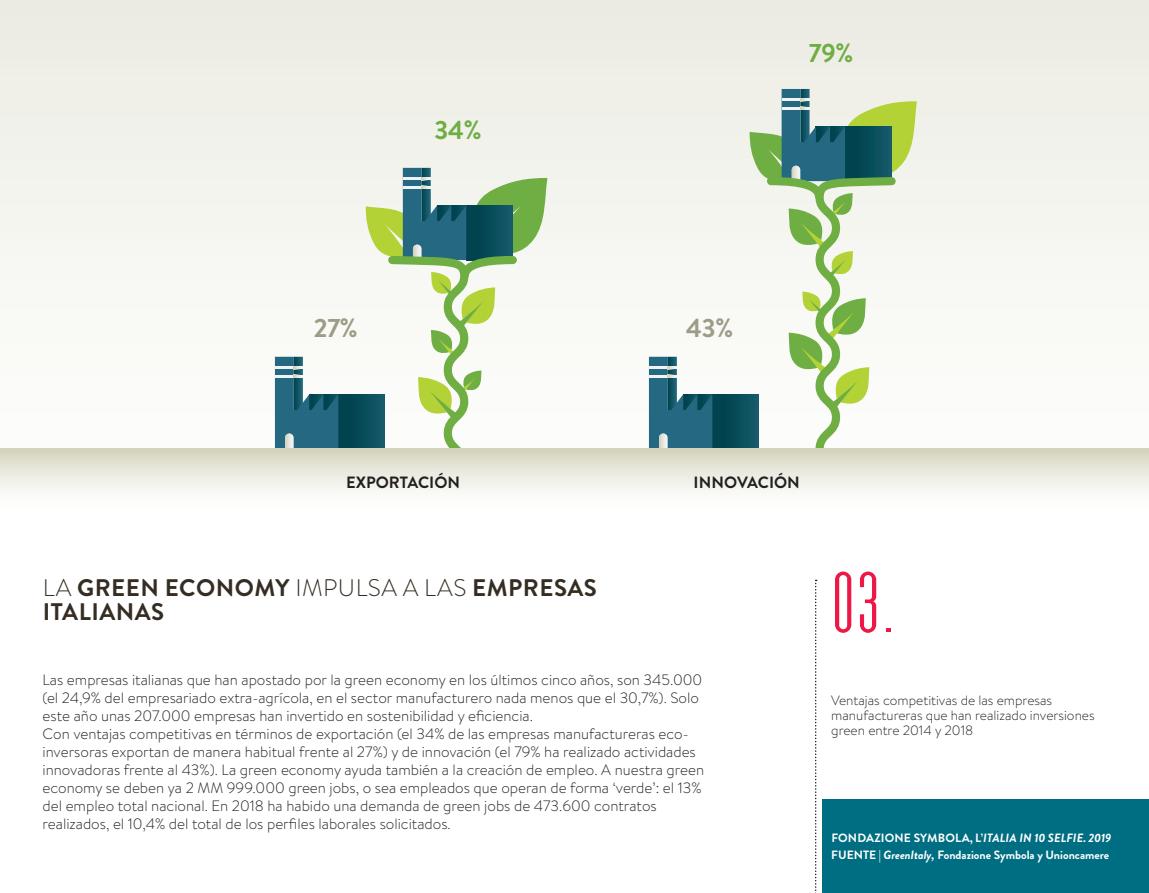
<style>
.page{position:relative;width:1149px;height:893px;background:#fff}
.page>*{position:absolute;margin:0;border:0;box-sizing:border-box;transform-origin:0 0}
.t1{font:condensed 75px "Chrysler";color:#ed1845}
.t2{font:700 26.4px "Brandon Grotesque";color:#9d9c87}
.t3{font:700 26.4px "Brandon Grotesque";color:#6fae43}
.t4{font:700 24px/24px "Brandon Grotesque";letter-spacing:.02em;color:#352d23}
.t5{font:700 16.35px "Brandon Grotesque";color:#231f20}
.t6{font:300 15px/18px "Brandon Text";color:#231f20}
.t7{font:300 13.5px/15px "Brandon Text";color:#231f20}
.t8{font:700 12px "Brandon Grotesque";color:#fff}
.t9{font:italic 700 12px "Brandon Grotesque";letter-spacing:.01em;color:#fff}
.s1{font-weight:300}
.s2{font-style:normal}
.s3{font-style:italic}
</style>
<div class="page">
<div style="left:822px;top:799px;width:326px;height:94px;background:#006e82"></div>
<svg style="left:815px;top:580px;width:1px;height:313px"></svg>
<div style="left:0;top:0;width:1148px;height:510px;background:#f4f4ef"></div>
<svg style="left:749px;top:89px;width:167px;height:360px"></svg>
<div style="left:338px;top:394px;width:47px;height:55px;background:#01434f"></div>
<svg style="left:275px;top:357px;width:63px;height:92px"></svg>
<div style="left:712px;top:394px;width:46px;height:55px;background:linear-gradient(to right,#003e47,#145869)"></div>
<svg style="left:648px;top:357px;width:64px;height:92px"></svg>
<svg style="left:365px;top:168px;width:182px;height:281px"></svg>
<div style="left:0;top:449px;width:1148px;height:61px;background:linear-gradient(to bottom,#d8d6c3,#fff)"></div>
<p class="t3" style="left:434px;top:111px;width:49px">34%</p>
<p class="t3" style="left:808px;top:35px;width:46px">79%</p>
<p class="t2" style="left:313px;top:309px;width:46px">27%</p>
<p class="t2" style="left:686px;top:309px;width:49px">43%</p>
<p class="t5" style="left:346px;top:471px;width:115px">EXPORTACIÓN</p>
<p class="t5" style="left:693px;top:471px;width:108px">INNOVACIÓN</p>
<p class="t4" style="left:43px;top:576px;width:555px"><span class="s1">LA</span> GREEN ECONOMY <span class="s1">IMPULSA A LAS</span> EMPRESAS<br>ITALIANAS</p>
<p class="t6" style="left:43px;top:670px;width:661px">Las empresas italianas que han apostado por la green economy en los últimos cinco años, son 345.000 (el 24,9% del empresariado extra-agrícola, en el sector manufacturero nada menos que el 30,7%). Solo este año unas 207.000 empresas han invertido en sostenibilidad y eficiencia.</p>
<p class="t6" style="left:43px;top:724px;width:663px">Con ventajas competitivas en términos de exportación (el 34% de las empresas manufactureras eco&shy;inversoras exportan de manera habitual frente al 27%) y de innovación (el 79% ha realizado actividades innovadoras frente al 43%). La green economy ayuda también a la creación de empleo. A nuestra green economy se deben ya 2 MM 999.000 green jobs, o sea empleados que operan de forma ‘verde’: el 13% del empleo total nacional. En 2018 ha habido una demanda de green jobs de 473.600 contratos realizados, el 10,4% del total de los perfiles laborales solicitados.</p>
<p class="t1" style="left:831px;top:558px;width:66px">03.</p>
<p class="t7" style="left:831px;top:693px;width:265px">Ventajas competitivas de las empresas manufactureras que han realizado inversiones green entre 2014 y 2018</p>
<p class="t9" style="left:831px;top:829px;width:281px"><span class="s2">FONDAZIONE SYMBOLA, L’</span>ITALIA IN 10 SELFIE. 2019</p>
<p class="t8" style="left:831px;top:846px;width:279px">FUENTE | <span class="s3">GreenItaly,</span> Fondazione Symbola y Unioncamere</p>
</div>
